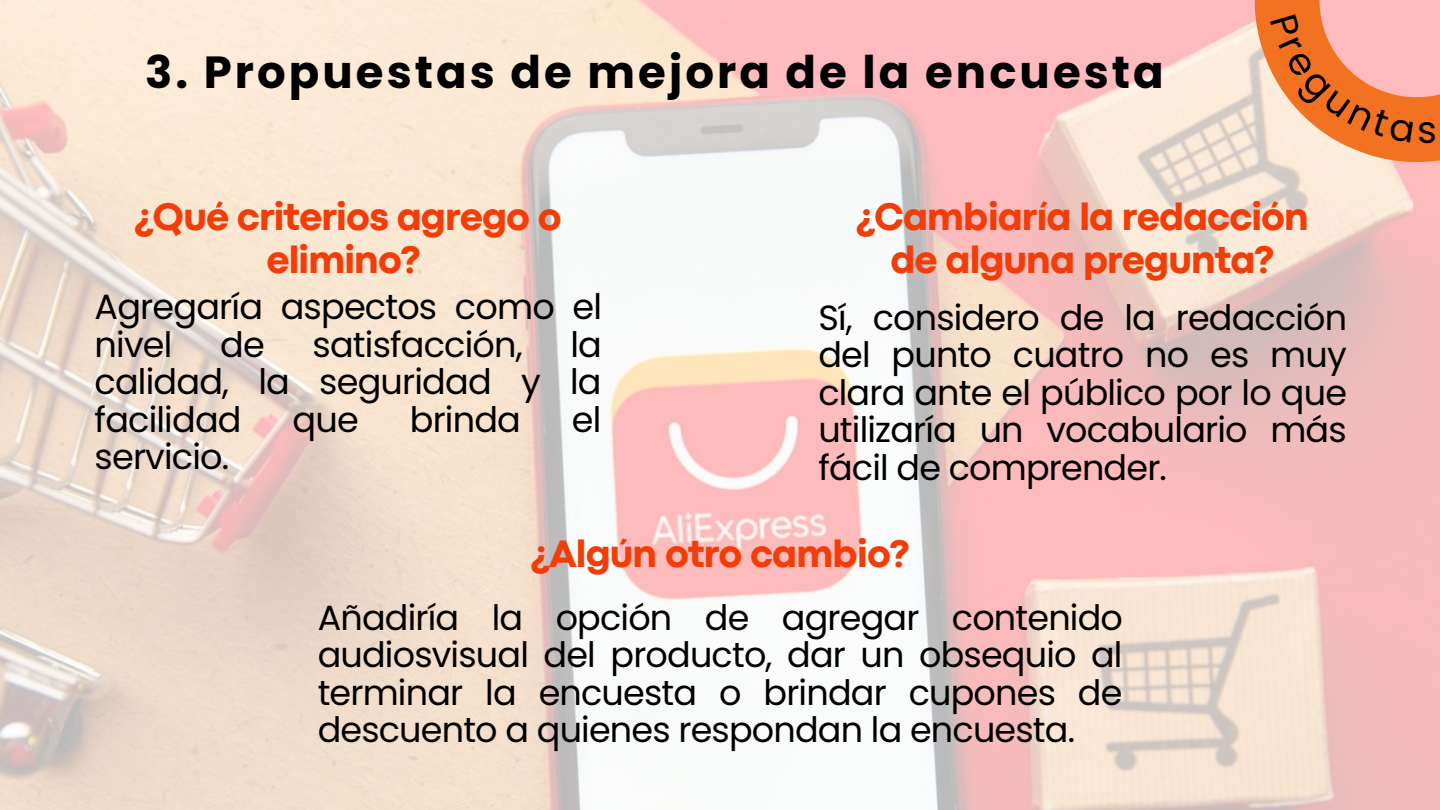
<style>
.page{position:relative;width:1440px;height:810px;background:#fff}
.page>*{position:absolute;margin:0;border:0;box-sizing:border-box;transform-origin:0 0}
.t1{font:700 45px "Poppins";letter-spacing:.07em;color:#000}
.t2{font:800 40px/42.8px "Codec Pro";letter-spacing:-.02em;color:#f33d09;text-align:center}
.t3{font:35px/37.5px "Poppins";letter-spacing:-.025em;color:#000;text-align:justify}
</style>
<div class="page">
<img style="left:0;top:0;width:1440px;height:810px">
<svg style="left:1206px;top:0;width:234px;height:211px;background:#f5ccba"></svg>
<svg style="left:1270px;top:14px;width:143px;height:129px;background:#f79666"></svg>
<svg style="left:1419px;top:121px;width:16px;height:22px"></svg>
<p class="t1" style="left:145px;top:41px;width:1020px">3. Propuestas de mejora de la encuesta</p>
<p class="t2" style="left:134px;top:198px;width:429px">¿Qué criterios agrego o elimino?</p>
<p class="t2" style="left:856px;top:198px;width:455px">¿Cambiaría la redacción de alguna pregunta?</p>
<p class="t3" style="left:95px;top:288px;width:509px">Agregaría aspectos como el nivel</p>
<p class="t3" style="left:220px;top:326px;width:46px">de</p>
<p class="t3" style="left:313px;top:326px;width:212px">satisfacción,</p>
<p class="t3" style="left:95px;top:326px;width:509px;text-indent:476px">la calidad, la seguridad y la facilidad</p>
<p class="t3" style="left:293px;top:401px;width:68px">que</p>
<p class="t3" style="left:410px;top:401px;width:113px">brinda</p>
<p class="t3" style="left:572px;top:401px;width:31px">el</p>
<p class="t3" style="left:95px;top:438px;width:136px">servicio.</p>
<p class="t3" style="left:818px;top:299px;width:530px">Sí, considero de la redacción del punto cuatro no es muy clara ante el público por lo que utilizaría un vocabulario más fácil de comprender.</p>
<p class="t2" style="left:530px;top:535px;width:381px">¿Algún otro cambio?</p>
<p class="t3" style="left:318px;top:599px;width:807px">Añadiría la opción de agregar contenido audiosvisual del producto, dar un obsequio al terminar la encuesta o brindar cupones de descuento a quienes respondan la encuesta.</p>
</div>
